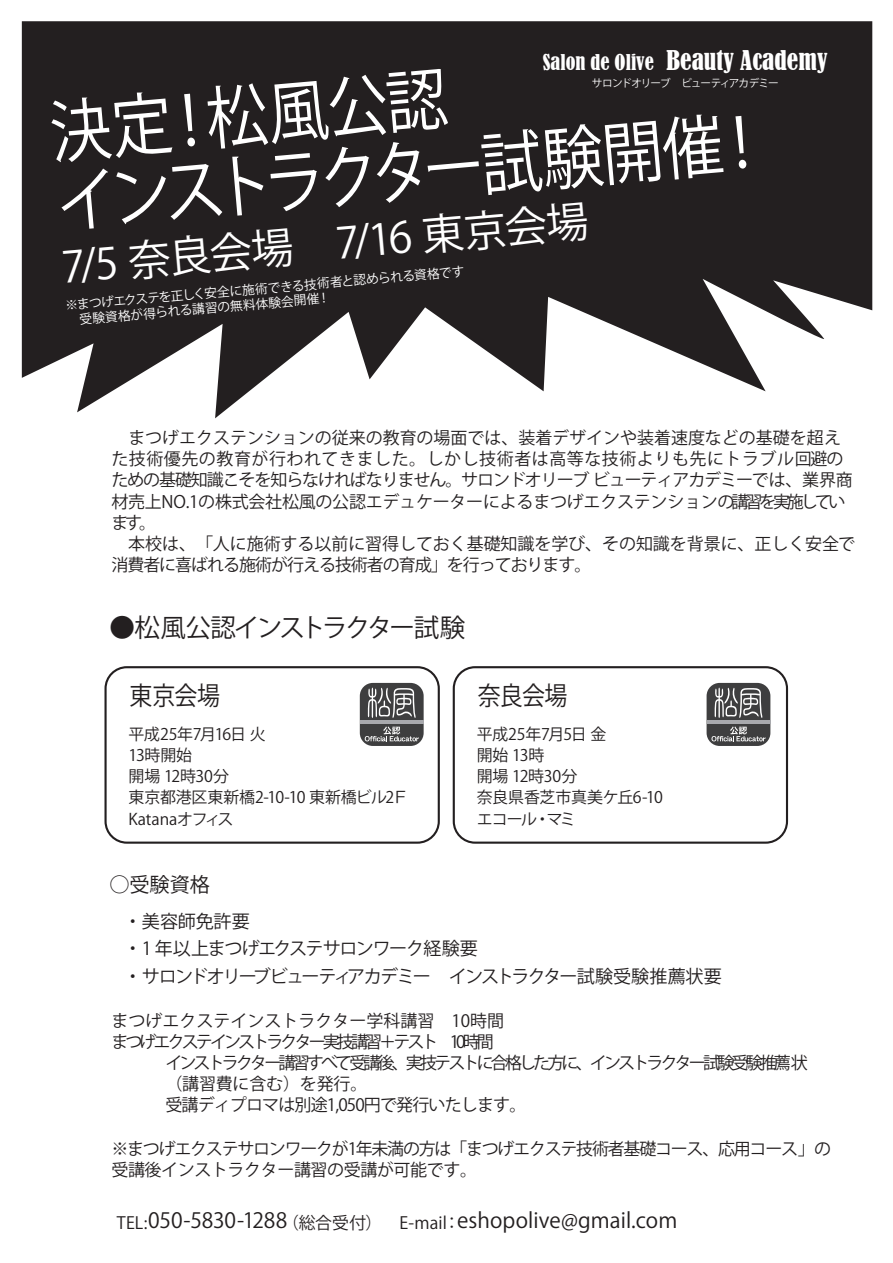
<style>
.page{position:relative;width:893px;height:1263px;background:#fff}
.page>*{position:absolute;margin:0;border:0;box-sizing:border-box;transform-origin:0 0}
.t1{font:68.1px/70.2px "ATC 4 d 423130312 d 42 ff 0 b 4675747572615354442 d 48";color:#fff;scale:.9 1}
.t2{font:42.45px "ATC 4 d 423130312 d 42 ff 0 b 4675747572615354442 d 48";color:#fff}
.t3{font:condensed 25.5px "Bernard";color:#fff}
.t4{font:25.5px "Hira Kaku Pro W6 83 pv RKSJ H";letter-spacing:-.095em;color:#231f20}
.t5{font:25.5px "Hira Kaku Pro W6 83 pv RKSJ H";letter-spacing:-.04em;color:#231f20;scale:.9 1}
.t6{font:21px "Hira Kaku Pro N W6 83 pv RKSJ H";color:#231f20}
.t7{font:20.25px "Hira Kaku Pro W6 83 pv RKSJ H";color:#231f20}
.t8{font:18px/27.6px "Hira Kaku Pro W3 83 pv RKSJ H";letter-spacing:-.07em;color:#231f20}
.t9{font:16.95px/21.3px "Gothic BBB Pro Medium 83 pv RKSJ H";letter-spacing:-.025em;color:#231f20}
.t10{font:16.95px/21.3px "Gothic BBB Pro Medium 83 pv RKSJ H";letter-spacing:-.005em;color:#231f20}
.t11{font:16.95px "Gothic BBB Pro Medium 83 pv RKSJ H";letter-spacing:-.17em;color:#231f20}
.t12{font:16.95px/21.3px "Gothic BBB Pro Medium 83 pv RKSJ H";letter-spacing:-.075em;color:#231f20}
.t13{font:16.95px "Gothic BBB Pro Medium 83 pv RKSJ H";letter-spacing:-.05em;color:#231f20}
.t14{font:16.95px "Gothic BBB Pro Medium 83 pv RKSJ H";color:#231f20}
.t15{font:15.9px/21.3px "Gothic BBB Pro Medium 83 pv RKSJ H";letter-spacing:-.02em;color:#231f20}
.t16{font:12.75px/14.9px "Shin Go Pro Medium 83 pv RKSJ H";color:#fff}
.t17{font:10.65px "Midashi Min Pro MA31 83 pv RKSJ H";letter-spacing:-.085em;color:#fff}
.s1{font-size:20.4px}
.s2{font-size:16.8px}
</style>
<div class="page">
<svg style="left:22px;top:21px;width:850px;height:397px;fill:#231f20"></svg>
<div style="left:360px;top:683px;width:64px;height:63px;background:#3e3e3f;border-radius:13px"></div>
<svg style="left:368px;top:688px;width:48px;height:30px"></svg>
<svg style="left:365px;top:726px;width:54px;height:15px"></svg>
<hr style="left:360px;top:720px;width:64px;height:4px;background:#a8a9ad">
<div style="left:104px;top:666px;width:336px;height:178px;border:2px solid #231f20;border-radius:21px"></div>
<div style="left:707px;top:683px;width:63px;height:63px;background:#3e3e3f;border-radius:13px"></div>
<svg style="left:715px;top:688px;width:47px;height:30px"></svg>
<svg style="left:711px;top:726px;width:55px;height:15px"></svg>
<hr style="left:707px;top:720px;width:63px;height:4px;background:#a8a9ad">
<div style="left:453px;top:666px;width:335px;height:178px;border:2px solid #231f20;border-radius:21px"></div>
<h3 class="t3" style="left:543px;top:45px;width:286px"><span class="s1">Salon de Olive</span> Beauty Academy</h3>
<p class="t17" style="left:592px;top:77px;width:188px">サロンドオリーブ　ビューティアカデミー</p>
<h1 class="t1" style="left:47px;top:99px;width:799px;rotate:-5deg">決定！松風公認<br>インストラクター試験開催！</h1>
<h2 class="t2" style="left:60px;top:243px;width:530px;rotate:-5deg">7/5 奈良会場　7/16 東京会場</h2>
<p class="t16" style="left:65px;top:299px;width:402px;rotate:-5deg">※まつげエクステを正しく安全に施術できる技術者と認められる資格です　受験資格が得られる講習の無料体験会開催！</p>
<p class="t9" style="left:111px;top:427px;width:743px;text-indent:17px">まつげエクステンションの従来の教育の場面では、装着デザインや装着速度などの基礎を超えた技術優先の教育が行われてきました。しかし技術者は高等な技術よりも先にトラブル回避のための基礎知識こそを知らなければなりません。サロンドオリーブビューティアカデミーでは、業界商材売上NO.1の株式会社松風の公認エデュケーターによるまつげエクステンションの講習を実施しています。</p>
<p class="t10" style="left:111px;top:534px;width:745px;text-indent:17px">本校は、「人に施術する以前に習得しておく基礎知識を学び、その知識を背景に、正しく安全で消費者に喜ばれる施術が行える技術者の育成」を行っております。</p>
<h3 class="t4" style="left:109px;top:613px;width:357px">●松風公認インストラクター試験</h3>
<h3 class="t5" style="left:129px;top:681px;width:102px">東京会場</h3>
<p class="t15" style="left:129px;top:723px;width:282px">平成25年7月16日 火<br>13時開始<br>開場 12時30分<br>東京都港区東新橋2-10-10 東新橋ビル2Ｆ<br>Katanaオフィス</p>
<h3 class="t5" style="left:478px;top:681px;width:101px">奈良会場</h3>
<p class="t15" style="left:477px;top:723px;width:188px">平成25年7月5日 金<br>開始 13時<br>開場 12時30分<br>奈良県香芝市真美ケ丘6-10エコール・マミ</p>
<p class="t7" style="left:109px;top:873px;width:102px">○受験資格</p>
<p class="t8" style="left:124px;top:908px;width:599px">・美容師免許要<br>・1 年以上まつげエクステサロンワーク経験要<br>・サロンドオリーブビューティアカデミー　インストラクター試験受験推薦状要</p>
<p class="t14" style="left:111px;top:1011px;width:394px">まつげエクステインストラクター学科講習　10時間</p>
<p class="t11" style="left:111px;top:1032px;width:384px">まつげエクステインストラクター実技講習＋テスト　10時間</p>
<p class="t11" style="left:165px;top:1053px;width:644px">インストラクター講習すべて受講後、実技テストに合格した方に、インストラクター試験受験推薦状</p>
<p class="t9" style="left:165px;top:1073px;width:204px">（講習費に含む）を発行。</p>
<p class="t13" style="left:165px;top:1095px;width:362px">受講ディプロマは別途1,050円で発行いたします。</p>
<p class="t12" style="left:111px;top:1138px;width:721px">※まつげエクステサロンワークが1年未満の方は「まつげエクステ技術者基礎コース、応用コース」の受講後インストラクター講習の受講が可能です。</p>
<p class="t6" style="left:117px;top:1209px;width:562px"><span class="s2">TEL:</span>050-5830-1288<span class="s2">（総合受付）　E-mail：</span>eshopolive@gmail.com</p>
</div>
